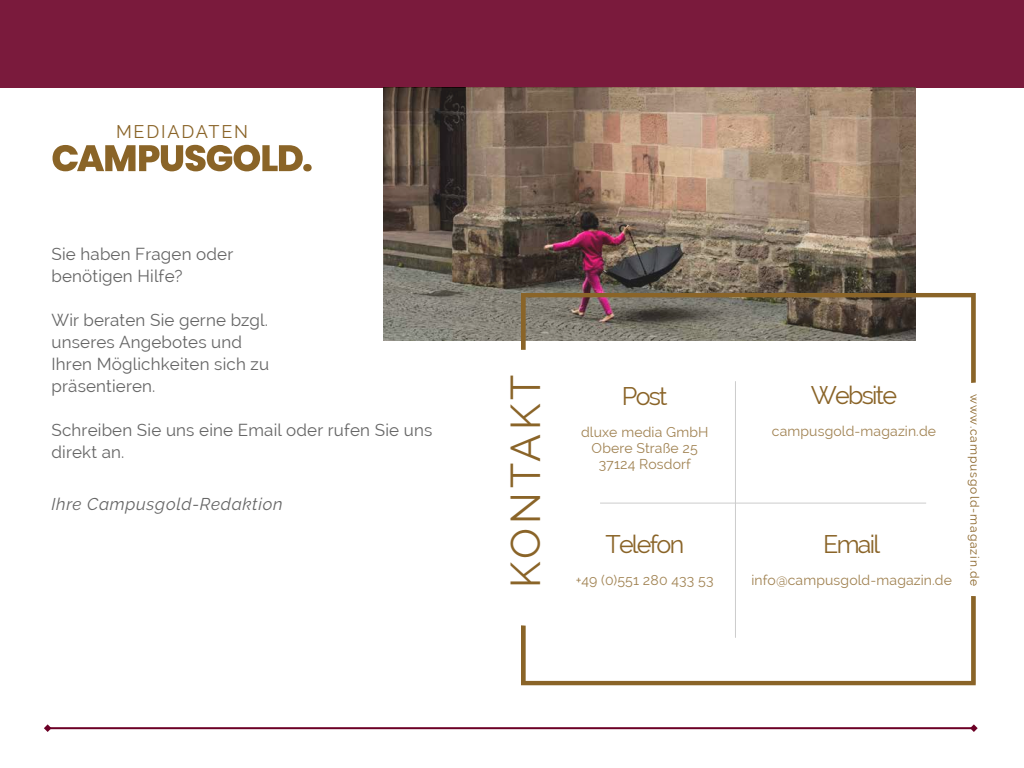
<style>
.page{position:relative;width:1024px;height:768px;background:#fff}
.page>*{position:absolute;margin:0;border:0;box-sizing:border-box;transform-origin:0 0}
.t1{font:41px "Raleway";letter-spacing:.1em;color:#8a6428}
.t2{font:25px "Raleway";letter-spacing:-.07em;color:#8a6428}
.t3{font:18px "Raleway";letter-spacing:.1em;color:#8a6428}
.t4{font:17px/22px "Raleway";letter-spacing:.01em;color:#666}
.t5{font:italic 17px "Raleway";letter-spacing:.04em;color:#666}
.t6{font:14px/16px "Raleway";letter-spacing:.01em;color:#a18353;text-align:center}
.t7{font:12px "Raleway";letter-spacing:.08em;color:#8a6428}
</style>
<div class="page">
<hr style="left:48px;top:727px;width:926px;height:2px;background:#6c0026">
<svg style="left:44px;top:724px;width:7px;height:8px"></svg>
<svg style="left:970px;top:724px;width:8px;height:8px"></svg>
<div style="left:0;top:0;width:1024px;height:87px;background:#7a1a3c"></div>
<img style="left:383px;top:87px;width:533px;height:253px">
<svg style="left:521px;top:293px;width:455px;height:90px"></svg>
<svg style="left:521px;top:596px;width:455px;height:89px"></svg>
<svg style="left:53px;top:145px;width:259px;height:26px"></svg>
<div style="left:572px;top:381px;width:146px;height:122px;background:#fff"></div>
<div style="left:770px;top:381px;width:168px;height:122px;background:#fff"></div>
<hr style="left:735px;top:381px;width:1px;height:257px;background:#ccc">
<div style="left:572px;top:530px;width:146px;height:120px;background:#fff"></div>
<div style="left:748px;top:530px;width:207px;height:134px;background:#fff"></div>
<hr style="left:600px;top:503px;width:326px;height:1px;background:#ccc">
<p class="t3" style="left:116px;top:121px;width:134px">MEDIADATEN</p>
<p class="t4" style="left:51px;top:243px;width:183px">Sie haben Fragen oder benötigen Hilfe?</p>
<p class="t4" style="left:51px;top:309px;width:219px">Wir beraten Sie gerne bzgl. unseres Angebotes und<br>Ihren Möglichkeiten sich zu präsentieren.</p>
<p class="t4" style="left:51px;top:419px;width:382px">Schreiben Sie uns eine Email oder rufen Sie uns direkt an.</p>
<p class="t5" style="left:51px;top:494px;width:233px">Ihre Campusgold-Redaktion</p>
<h1 class="t1" style="left:502px;top:588px;width:215px;rotate:-90deg">KONTAKT</h1>
<h2 class="t2" style="left:622px;top:381px;width:47px">Post</h2>
<p class="t6" style="left:581px;top:424px;width:129px">dluxe media GmbH<br>Obere Straße 25<br>37124 Rosdorf</p>
<h2 class="t2" style="left:605px;top:530px;width:80px">Telefon</h2>
<p class="t6" style="left:576px;top:572px;width:139px">+49 (0)551 280 433 53</p>
<h2 class="t2" style="left:811px;top:381px;width:88px">Website</h2>
<p class="t6" style="left:772px;top:423px;width:166px">campusgold-magazin.de</p>
<h2 class="t2" style="left:823px;top:530px;width:58px">Email</h2>
<p class="t6" style="left:751px;top:572px;width:202px">info@campusgold-magazin.de</p>
<p class="t7" style="left:982px;top:394px;width:194px;rotate:90deg">www.campusgold-magazin.de</p>
</div>
